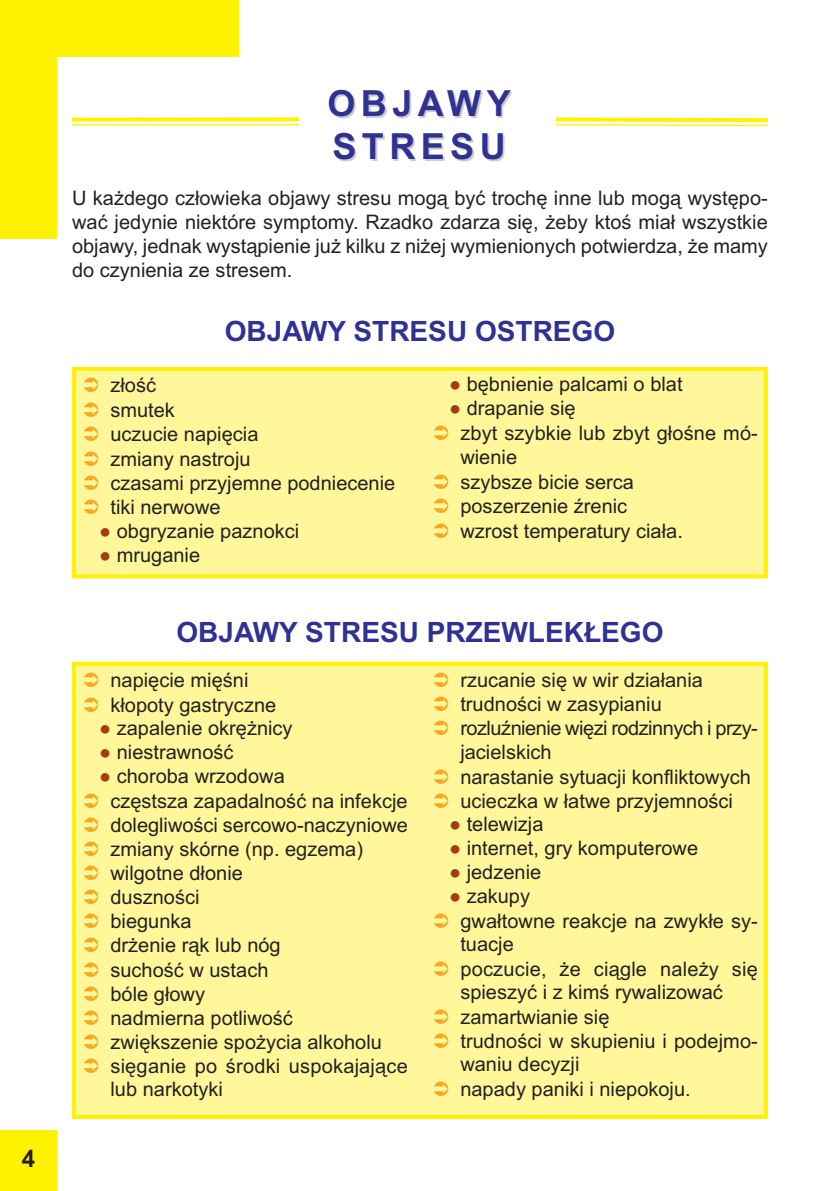
<style>
.page{position:relative;width:840px;height:1191px;background:#fff}
.page>*{position:absolute;margin:0;border:0;box-sizing:border-box;transform-origin:0 0}
.t1{font:700 36px/43.2px "Arial";letter-spacing:.15em;color:#2f3293}
.t2{font:700 28px "Arial";color:#2f3293}
.t3{font:700 24px "Arial";color:#232122}
.t4{font:20px/24px "Arial";color:#232122}
.s1{font-weight:700;color:#a33b13}
</style>
<div class="page">
<div style="left:72px;top:117px;width:226px;height:5px;background:#fff200"></div>
<hr style="left:72px;top:124px;width:226px;height:2px;background:#fff200">
<svg style="left:555px;top:117px;width:213px;height:10px"></svg>
<div style="left:76px;top:371px;width:687px;height:203px;background:#fff799"></div>
<div style="left:72px;top:367px;width:695px;height:211px;border:4px solid #fff200"></div>
<div style="left:76px;top:666px;width:687px;height:449px;background:#fff799"></div>
<div style="left:72px;top:662px;width:695px;height:457px;border:4px solid #fff200"></div>
<div style="left:0;top:0;width:238px;height:57px;background:#fff200"></div>
<div style="left:0;top:0;width:57px;height:238px;background:#fff200"></div>
<div style="left:0;top:1130px;width:57px;height:61px;background:#fff200"></div>
<p class="t3" style="left:22px;top:1144px;width:15px">4</p>
<p class="t1" style="left:327px;top:82px;width:185px">OBJAWY<br>STRESU</p>
<p class="t4" style="left:72px;top:186px;width:697px;text-align:justify">U każdego człowieka objawy stresu mogą być trochę inne lub mogą występo&shy;wać jedynie niektóre symptomy. Rzadko zdarza się, żeby ktoś miał wszystkie objawy, jednak wystąpienie już kilku z niżej wymienionych potwierdza, że mamy do czynienia ze stresem.</p>
<p class="t2" style="left:225px;top:315px;width:392px">OBJAWY STRESU OSTREGO</p>
<p class="t4" style="left:110px;top:373px;width:286px">złość<br>smutek<br>uczucie napięcia<br>zmiany nastroju<br>czasami przyjemne podniecenie tiki nerwowe</p>
<p class="t4" style="left:99px;top:519px;width:201px"><span class="s1">●</span> obgryzanie paznokci</p>
<p class="t4" style="left:99px;top:543px;width:103px"><span class="s1">●</span> mruganie</p>
<p class="t4" style="left:449px;top:372px;width:235px"><span class="s1">●</span> bębnienie palcami o blat</p>
<p class="t4" style="left:460px;top:396px;width:299px;text-indent:-11px"><span class="s1">●</span> drapanie się<br>zbyt szybkie lub zbyt głośne mó&shy;wienie<br>szybsze bicie serca<br>poszerzenie źrenic<br>wzrost temperatury ciała.</p>
<p class="t2" style="left:176px;top:616px;width:488px">OBJAWY STRESU PRZEWLEKŁEGO</p>
<p class="t4" style="left:110px;top:668px;width:167px">napięcie mięśni kłopoty gastryczne</p>
<p class="t4" style="left:99px;top:716px;width:195px"><span class="s1">●</span> zapalenie okrężnicy</p>
<p class="t4" style="left:99px;top:740px;width:136px"><span class="s1">●</span> niestrawność</p>
<p class="t4" style="left:110px;top:764px;width:299px;text-indent:-11px"><span class="s1">●</span> choroba wrzodowa<br>częstsza zapadalność na infekcje dolegliwości sercowo-naczyniowe zmiany skórne (np. egzema) wilgotne dłonie<br>duszności<br>biegunka<br>drżenie rąk lub nóg<br>suchość w ustach<br>bóle głowy<br>nadmierna potliwość<br>zwiększenie spożycia alkoholu sięganie po środki uspokajające lub narkotyki</p>
<p class="t4" style="left:460px;top:668px;width:299px">rzucanie się w wir działania trudności w zasypianiu rozluźnienie więzi rodzinnych i przy&shy;jacielskich<br>narastanie sytuacji konfliktowych ucieczka w łatwe przyjemności</p>
<p class="t4" style="left:449px;top:812px;width:96px"><span class="s1">●</span> telewizja</p>
<p class="t4" style="left:449px;top:836px;width:250px"><span class="s1">●</span> internet, gry komputerowe</p>
<p class="t4" style="left:449px;top:860px;width:94px"><span class="s1">●</span> jedzenie</p>
<p class="t4" style="left:460px;top:884px;width:299px;text-indent:-11px"><span class="s1">●</span> zakupy<br>gwałtowne reakcje na zwykłe sy&shy;tuacje<br>poczucie, że ciągle należy się spieszyć i z kimś rywalizować zamartwianie się<br>trudności w skupieniu i podejmo&shy;waniu decyzji<br>napady paniki i niepokoju.</p>
</div>
